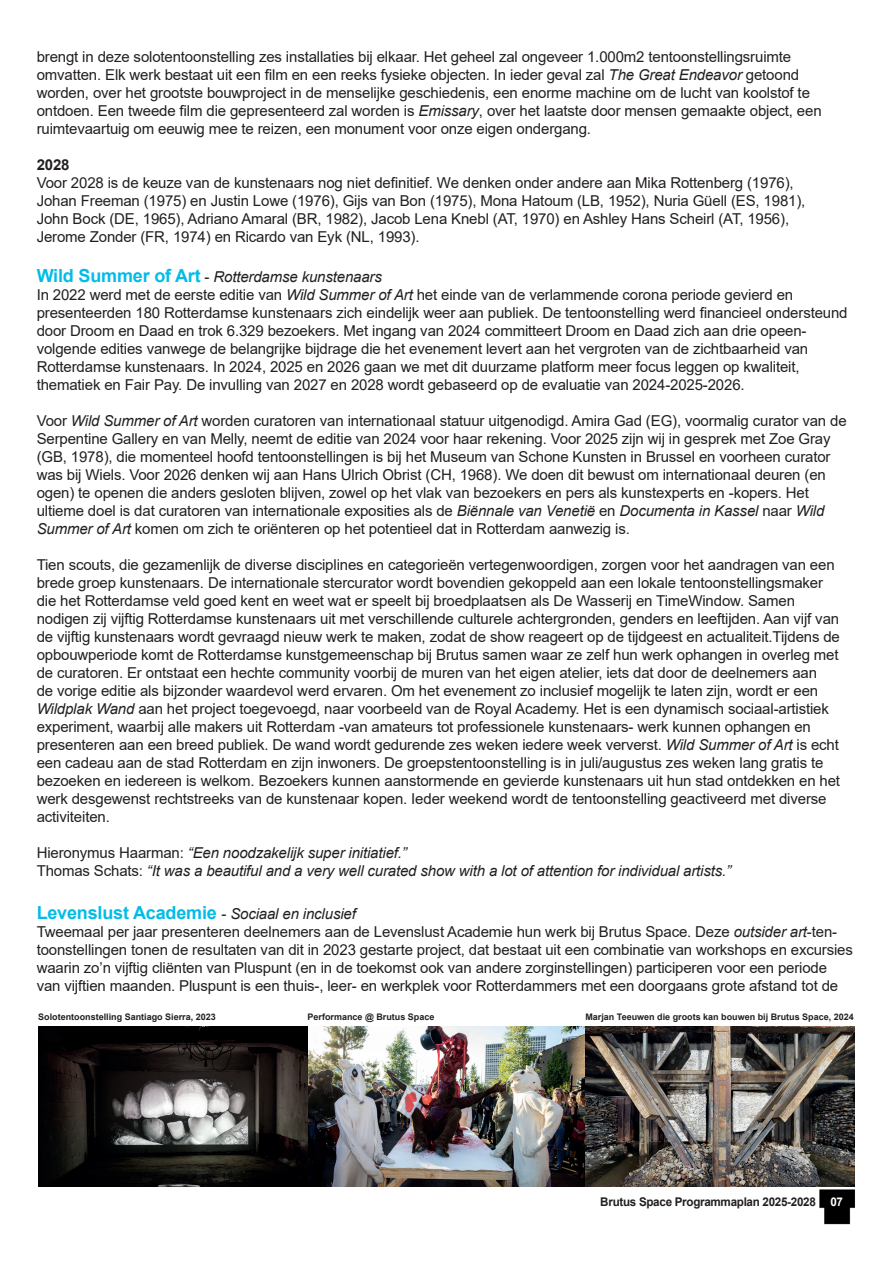
<style>
.page{position:relative;width:893px;height:1263px;background:#fff}
.page>*{position:absolute;margin:0;border:0;box-sizing:border-box;transform-origin:0 0}
.t1{font:700 18px "Arial";letter-spacing:-.01em;color:#02bce8}
.t2{font:15px/18px "Arial";letter-spacing:-.01em;color:#231f20}
.t3{font:italic 15px/18px "Arial";letter-spacing:-.01em;color:#231f20}
.t4{font:700 15px "Arial";color:#231f20}
.t5{font:700 12px "Arial";letter-spacing:-.025em;color:#231f20}
.t6{font:700 9px "Arial";color:#231f20}
.s1{font-style:italic}
.s2{font-weight:700;font-size:18px;color:#02bce8}
.s3{font-style:normal}
.s4{font-weight:400;font-size:15px;color:#231f20}
.s5{font-weight:400;font-style:italic;font-size:15px;color:#231f20}
.s6{color:#fff}
</style>
<div class="page">
<img style="left:819px;top:1189px;width:36px;height:36px">
<img style="left:38px;top:1026px;width:817px;height:160px">
<p class="t2" style="left:37px;top:48px;width:786px">brengt in deze solotentoonstelling zes installaties bij elkaar. Het geheel zal ongeveer 1.000m2 tentoonstellingsruimte omvatten. Elk werk bestaat uit een film en een reeks fysieke objecten. In ieder geval zal <span class="s1">The Great Endeavor</span> getoond worden, over het grootste bouwproject in de menselijke geschiedenis, een enorme machine om de lucht van koolstof te ontdoen. Een tweede film die gepresenteerd zal worden is <span class="s1">Emissary</span>, over het laatste door mensen gemaakte object, een ruimtevaartuig om eeuwig mee te reizen, een monument voor onze eigen ondergang.</p>
<p class="t4" style="left:37px;top:154px;width:34px">2028</p>
<p class="t2" style="left:37px;top:174px;width:770px">Voor 2028 is de keuze van de kunstenaars nog niet definitief. We denken onder andere aan Mika Rottenberg (1976), Johan Freeman (1975) en Justin Lowe (1976), Gijs van Bon (1975), Mona Hatoum (LB, 1952), Nuria Güell (ES, 1981), John Bock (DE, 1965), Adriano Amaral (BR, 1982), Jacob Lena Knebl (AT, 1970) en Ashley Hans Scheirl (AT, 1956), Jerome Zonder (FR, 1974) en Ricardo van Eyk (NL, 1993).</p>
<p class="t2" style="left:37px;top:267px;width:812px"><span class="s2">Wild Summer of Art</span> - <span class="s1">Rotterdamse kunstenaars<br></span>In 2022 werd met de eerste editie van <span class="s1">Wild Summer of Art</span> het einde van de verlammende corona periode gevierd en presenteerden 180 Rotterdamse kunstenaars zich eindelijk weer aan publiek. De tentoonstelling werd financieel ondersteund door Droom en Daad en trok 6.329 bezoekers. Met ingang van 2024 committeert Droom en Daad zich aan drie opeen&shy;volgende edities vanwege de belangrijke bijdrage die het evenement levert aan het vergroten van de zichtbaarheid van Rotterdamse kunstenaars. In 2024, 2025 en 2026 gaan we met dit duurzame platform meer focus leggen op kwaliteit, thematiek en Fair Pay. De invulling van 2027 en 2028 wordt gebaseerd op de evaluatie van 2024-2025-2026.</p>
<p class="t2" style="left:37px;top:411px;width:811px">Voor <span class="s1">Wild Summer of Art</span> worden curatoren van internationaal statuur uitgenodigd. Amira Gad (EG), voormalig curator van de Serpentine Gallery en van Melly, neemt de editie van 2024 voor haar rekening. Voor 2025 zijn wij in gesprek met Zoe Gray (GB, 1978), die momenteel hoofd tentoonstellingen is bij het Museum van Schone Kunsten in Brussel en voorheen curator was bij Wiels. Voor 2026 denken wij aan Hans Ulrich Obrist (CH, 1968). We doen dit bewust om internationaal deuren (en ogen) te openen die anders gesloten blijven, zowel op het vlak van bezoekers en pers als kunstexperts en -kopers. Het ultieme doel is dat curatoren van internationale exposities als de <span class="s1">Biënnale van Venetië</span> en <span class="s1">Documenta in Kassel</span> naar <span class="s1">Wild Summer of Art</span> komen om zich te oriënteren op het potentieel dat in Rotterdam aanwezig is.</p>
<p class="t2" style="left:37px;top:555px;width:805px">Tien scouts, die gezamenlijk de diverse disciplines en categorieën vertegenwoordigen, zorgen voor het aandragen van een brede groep kunstenaars. De internationale stercurator wordt bovendien gekoppeld aan een lokale tentoonstellingsmaker die het Rotterdamse veld goed kent en weet wat er speelt bij broedplaatsen als De Wasserij en TimeWindow. Samen nodigen zij vijftig Rotterdamse kunstenaars uit met verschillende culturele achtergronden, genders en leeftijden. Aan vijf van de vijftig kunstenaars wordt gevraagd nieuw werk te maken, zodat de show reageert op de tijdgeest en actualiteit.Tijdens de opbouwperiode komt de Rotterdamse kunstgemeenschap bij Brutus samen waar ze zelf hun werk ophangen in overleg met de curatoren. Er ontstaat een hechte community voorbij de muren van het eigen atelier, iets dat door de deelnemers aan<br>de vorige editie als bijzonder waardevol werd ervaren. Om het evenement zo inclusief mogelijk te laten zijn, wordt er een <span class="s1">Wildplak Wand</span> aan het project toegevoegd, naar voorbeeld van de Royal Academy. Het is een dynamisch sociaal-artistiek experiment, waarbij alle makers uit Rotterdam -van amateurs tot professionele kunstenaars- werk kunnen ophangen en presenteren aan een breed publiek. De wand wordt gedurende zes weken iedere week ververst. <span class="s1">Wild Summer of Art</span> is echt een cadeau aan de stad Rotterdam en zijn inwoners. De groepstentoonstelling is in juli/augustus zes weken lang gratis te bezoeken en iedereen is welkom. Bezoekers kunnen aanstormende en gevierde kunstenaars uit hun stad ontdekken en het werk desgewenst rechtstreeks van de kunstenaar kopen. Ieder weekend wordt de tentoonstelling geactiveerd met diverse activiteiten.</p>
<p class="t3" style="left:37px;top:843px;width:696px"><span class="s3">Hieronymus Haarman:</span> “Een noodzakelijk super initiatief.”<br><span class="s3">Thomas Schats:</span> “It was a beautiful and a very well curated show with a lot of attention for individual artists.”</p>
<p class="t1" style="left:37px;top:900px;width:321px">Levenslust Academie <span class="s4">-</span> <span class="s5">Sociaal en inclusief</span></p>
<p class="t2" style="left:37px;top:922px;width:818px">Tweemaal per jaar presenteren deelnemers aan de Levenslust Academie hun werk bij Brutus Space. Deze <span class="s1">outsider art</span>-ten&shy;toonstellingen tonen de resultaten van dit in 2023 gestarte project, dat bestaat uit een combinatie van workshops en excursies waarin zo’n vijftig cliënten van Pluspunt (en in de toekomst ook van andere zorginstellingen) participeren voor een periode van vijftien maanden. Pluspunt is een thuis-, leer- en werkplek voor Rotterdammers met een doorgaans grote afstand tot de</p>
<p class="t6" style="left:38px;top:1010px;width:179px">Solotentoonstelling Santiago Sierra, 2023</p>
<p class="t6" style="left:308px;top:1010px;width:128px">Performance @ Brutus Space</p>
<p class="t6" style="left:585px;top:1010px;width:270px">Marjan Teeuwen die groots kan bouwen bij Brutus Space, 2024</p>
<p class="t5" style="left:600px;top:1193px;width:244px">Brutus Space Programmaplan 2025-2028 <span class="s6">07</span></p>
</div>
